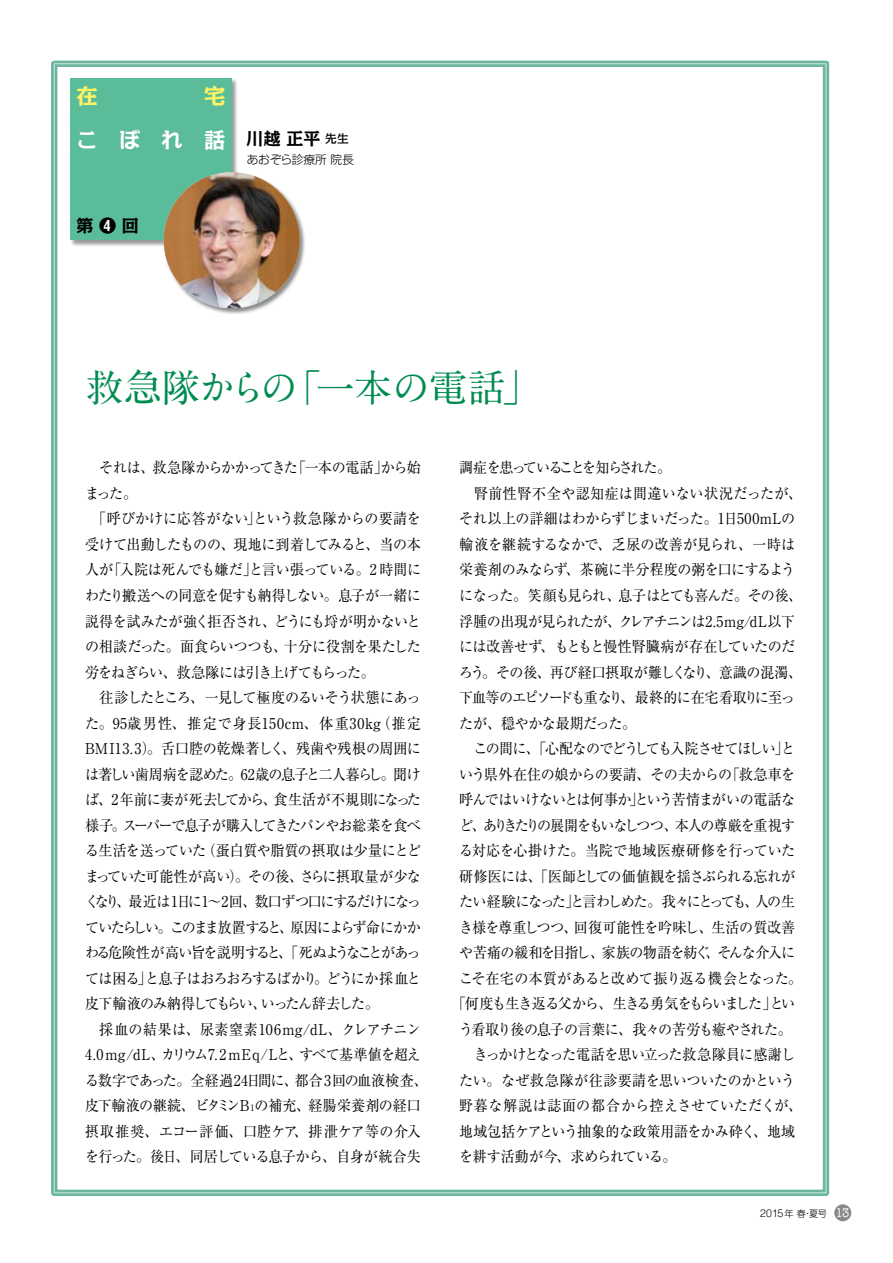
<style>
.page{position:relative;width:893px;height:1263px;background:#fff}
.page>*{position:absolute;margin:0;border:0;box-sizing:border-box;transform-origin:0 0}
.t1{font:700 38.25px "A1 Mincho Std";letter-spacing:-.025em;color:#008c51}
.t2{font:700 21.3px "Kakumin Pro";color:#fff}
.t3{font:700 21.3px "Kakumin Pro";color:#fff463}
.t4{font:700 16.95px "Kakumin Pro";color:#000}
.t5{font:14.85px/25.5px "Ryumin Pro";letter-spacing:-.035em;color:#000;scale:.94 1}
.t6{font:14.85px "Ryumin Pro";letter-spacing:-.01em;color:#000;scale:.94 1}
.t7{font:14.85px "Ryumin Pro";letter-spacing:-.055em;color:#000;scale:.94 1}
.t8{font:14.85px "Ryumin Pro";letter-spacing:-.065em;color:#000;scale:.94 1}
.t9{font:14.85px "Ryumin Pro";letter-spacing:-.09em;color:#000;scale:.94 1}
.t10{font:14.85px "Ryumin Pro";letter-spacing:-.1em;color:#000;scale:.94 1}
.t11{font:14.85px "Ryumin Pro";letter-spacing:-.085em;color:#000;scale:.94 1}
.t12{font:14.85px "Ryumin Pro";letter-spacing:-.075em;color:#000;scale:.94 1}
.t13{font:14.85px "Ryumin Pro";letter-spacing:-.015em;color:#000;scale:.94 1}
.t14{font:14.85px "Ryumin Pro";letter-spacing:.035em;color:#000;scale:.94 1}
.t15{font:14.85px "Ryumin Pro";letter-spacing:.005em;color:#000;scale:.94 1}
.t16{font:14.85px "Ryumin Pro";letter-spacing:.015em;color:#000;scale:.94 1}
.t17{font:14.85px "Ryumin Pro";color:#000;scale:.94 1}
.t18{font:14.85px "Ryumin Pro";letter-spacing:.04em;color:#000;scale:.94 1}
.t19{font:14.85px "Ryumin Pro";letter-spacing:-.105em;color:#000;scale:.94 1}
.t20{font:300 11.7px "Shin Go Pro";letter-spacing:-.005em;color:#000}
.t21{font:300 9.15px "Shin M Go Pro";color:#000}
.s1{font-weight:800}
.s2{font-weight:500;font-size:11.7px}
.s3{font-size:8.7px}
.s4{font-size:9.6px}
.s5{font-family:"American Typewriter";font-weight:500;font-size:12.75px;color:#fff}
</style>
<div class="page">
<div style="left:834px;top:1204px;width:17px;height:17px;background:#898989;border-radius:50%"></div>
<div style="left:51px;top:61px;width:778px;height:1135px;background:#fff;border:6px solid #6ab6a1"></div>
<div style="left:70px;top:78px;width:168px;height:169px;background:#000;opacity:.4"></div>
<div style="left:70px;top:79px;width:162px;height:161px;background:#5abc98"></div>
<div style="left:101px;top:218px;width:14px;height:15px;background:#fff;border-radius:50%"></div>
<div style="left:164px;top:172px;width:143px;height:143px;background:#000;opacity:.45"></div>
<img style="left:164px;top:172px;width:136px;height:136px;border-radius:68px">
<h2 class="t3" style="left:77px;top:79px;width:23px">在</h2>
<h2 class="t3" style="left:204px;top:79px;width:23px">宅</h2>
<h2 class="t2" style="left:77px;top:123px;width:150px">こぼれ話</h2>
<p class="t4" style="left:77px;top:212px;width:64px">第 <span class="s1">❹</span> 回</p>
<p class="t4" style="left:247px;top:125px;width:104px">川越 正平<span class="s2">先生</span></p>
<p class="t20" style="left:247px;top:150px;width:109px">あおぞら診療所 院長</p>
<h1 class="t1" style="left:85px;top:356px;width:457px">救急隊からの「一本の電話」</h1>
<p class="t5" style="left:85px;top:454px;width:366px">　それは、救急隊からかかってきた「一本の電話」から始まった。<br>　「呼びかけに応答がない」という救急隊からの要請を受けて出動したものの、現地に到着してみると、当の本人が「入院は死んでも嫌だ」と言い張っている。2 時間にわたり搬送への同意を促すも納得しない。息子が一緒に説得を試みたが強く拒否され、どうにも埒が明かないとの相談だった。面食らいつつも、十分に役割を果たした労をねぎらい、救急隊には引き上げてもらった。<br>　往診したところ、一見して極度のるいそう状態にあった。95歳男性、推定で身長150cm、体重30kg（推定<br>BMI13.3）。舌口腔の乾燥著しく、残歯や残根の周囲には著しい歯周病を認めた。62歳の息子と二人暮らし。聞けば、2 年前に妻が死去してから、食生活が不規則になった様子。スーパーで息子が購入してきたパンやお総菜を食べる生活を送っていた（蛋白質や脂質の摂取は少量にとどまっていた可能性が高い）。その後、さらに摂取量が少なくなり、最近は1日に1～2回、数口ずつ口にするだけになっていたらしい。このまま放置すると、原因によらず命にかかわる危険性が高い旨を説明すると、「死ぬようなことがあっては困る」と息子はおろおろするばかり。どうにか採血と皮下輸液のみ納得してもらい、いったん辞去した。<br>　採血の結果は、尿素窒素106mg/dL、クレアチニン<br>4.0 mg/dL、カリウム7. 2 mEq/Lと、すべて基準値を超える数字であった。全経過24日間に、都合3回の血液検査、皮下輸液の継続、ビタミンB<span class="s3">1</span>の補充、経腸栄養剤の経口摂取推奨、エコー評価、口腔ケア、排泄ケア等の介入を行った。後日、同居している息子から、自身が統合失</p>
<p class="t19" style="left:459px;top:456px;width:227px">調症を患っていることを知らされた。</p>
<p class="t14" style="left:459px;top:482px;width:366px">　腎前性腎不全や認知症は間違いない状況だったが、</p>
<p class="t6" style="left:459px;top:507px;width:359px">それ以上の詳細はわからずじまいだった。1日500mLの</p>
<p class="t15" style="left:459px;top:533px;width:359px">輸液を継続するなかで、乏尿の改善が見られ、一時は</p>
<p class="t5" style="left:459px;top:556px;width:359px">栄養剤のみならず、茶碗に半分程度の粥を口にするよう</p>
<p class="t12" style="left:459px;top:584px;width:366px">になった。笑顔も見られ、息子はとても喜んだ。その後、</p>
<p class="t5" style="left:459px;top:607px;width:359px">浮腫の出現が見られたが、クレアチニンは2.5mg/dL以下</p>
<p class="t5" style="left:459px;top:633px;width:359px">には改善せず、もともと慢性腎臓病が存在していたのだ</p>
<p class="t6" style="left:459px;top:660px;width:366px">ろう。その後、再び経口摂取が難しくなり、意識の混濁、</p>
<p class="t7" style="left:459px;top:686px;width:359px">下血等のエピソードも重なり、最終的に在宅看取りに至っ</p>
<p class="t5" style="left:459px;top:709px;width:190px">たが、穏やかな最期だった。</p>
<p class="t8" style="left:459px;top:737px;width:359px">　この間に、「心配なのでどうしても入院させてほしい」と</p>
<p class="t13" style="left:459px;top:762px;width:359px">いう県外在住の娘からの要請、その夫からの「救急車を</p>
<p class="t5" style="left:459px;top:786px;width:359px">呼んではいけないとは何事か」という苦情まがいの電話な</p>
<p class="t9" style="left:459px;top:813px;width:359px">ど、ありきたりの展開をもいなしつつ、本人の尊厳を重視す</p>
<p class="t16" style="left:459px;top:839px;width:359px">る対応を心掛けた。当院で地域医療研修を行っていた</p>
<p class="t5" style="left:459px;top:862px;width:359px">研修医には、「医師としての価値観を揺さぶられる忘れが</p>
<p class="t10" style="left:459px;top:890px;width:359px">たい経験になった」と言わしめた。我々にとっても、人の生</p>
<p class="t6" style="left:459px;top:915px;width:359px">き様を尊重しつつ、回復可能性を吟味し、生活の質改善</p>
<p class="t7" style="left:459px;top:941px;width:359px">や苦痛の緩和を目指し、家族の物語を紡ぐ、そんな介入に</p>
<p class="t6" style="left:459px;top:966px;width:366px">こそ在宅の本質があると改めて振り返る機会となった。</p>
<p class="t11" style="left:452px;top:992px;width:366px">「何度も生き返る父から、生きる勇気をもらいました」とい</p>
<p class="t5" style="left:459px;top:1015px;width:355px">う看取り後の息子の言葉に、我々の苦労も癒やされた。</p>
<p class="t5" style="left:459px;top:1041px;width:359px">　きっかけとなった電話を思い立った救急隊員に感謝し</p>
<p class="t17" style="left:459px;top:1068px;width:359px">たい。なぜ救急隊が往診要請を思いついたのかという</p>
<p class="t18" style="left:459px;top:1094px;width:366px">野暮な解説は誌面の都合から控えさせていただくが、</p>
<p class="t5" style="left:459px;top:1117px;width:359px">地域包括ケアという抽象的な政策用語をかみ砕く、地域</p>
<p class="t5" style="left:459px;top:1143px;width:232px">を耕す活動が今、求められている。</p>
<p class="t21" style="left:760px;top:1206px;width:91px"><span class="s4">2015</span>年 春・夏号 <span class="s5">13</span></p>
</div>
